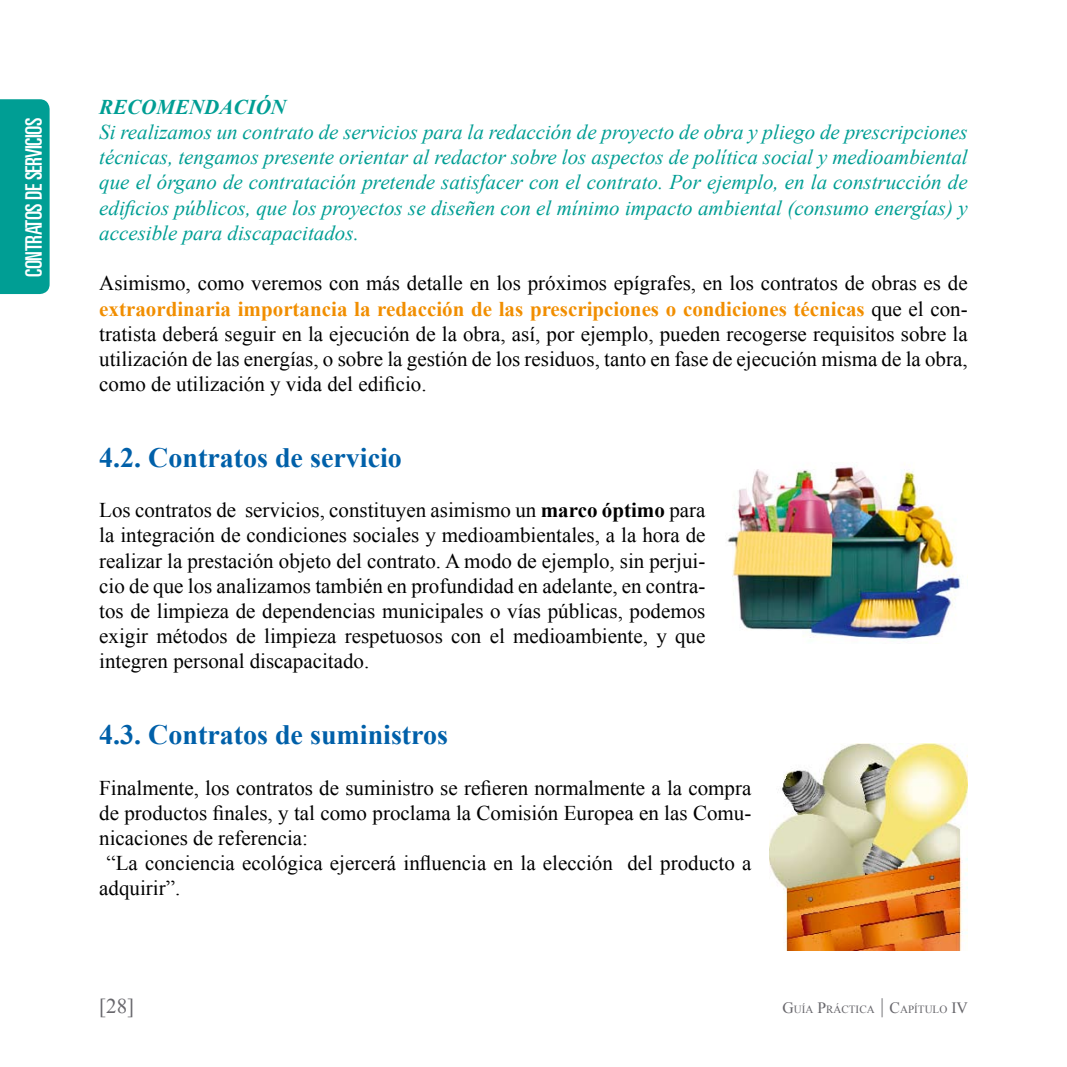
<style>
.page{position:relative;width:1067px;height:1067px;background:#fff}
.page>*{position:absolute;margin:0;border:0;box-sizing:border-box;transform-origin:0 0}
.t1{font:700 28px "Times New Roman";color:#0060a9}
.t2{font:ultra-condensed 22.75px "Univers";letter-spacing:-.02em;color:#fff}
.t3{font:21px/25.2px "Times New Roman";color:#000;text-align:justify}
.t4{font:italic 21px/25.2px "Times New Roman";color:#009e94;text-align:justify}
.t5{font:italic 700 21px "Times New Roman";color:#009e94}
.t6{font:21px "Times New Roman";color:#68676c}
.t7{font:11.03px "Times New Roman";color:#68676c}
.s1{font-weight:700;color:#f18e00}
.s2{font-weight:700}
.s3{font-size:15.75px}
.s4{font-size:21px}
</style>
<div class="page">
<hr style="left:1066px;top:0;width:1px;height:1067px;background:#0060a9">
<div style="left:0;top:99px;width:50px;height:195px;background:#009e94"></div>
<img style="left:727px;top:464px;width:234px;height:176px">
<img style="left:769px;top:743px;width:198px;height:207px">
<p class="t2" style="left:21px;top:277px;width:161px;rotate:-90deg">CONTRATOS DE SERVICIOS</p>
<p class="t5" style="left:99px;top:95px;width:188px">RECOMENDACIÓN</p>
<p class="t4" style="left:99px;top:119px;width:870px">Si realizamos un contrato de servicios para la redacción de proyecto de obra y pliego de prescripciones técnicas, tengamos presente orientar al redactor sobre los aspectos de política social y medioambiental que el órgano de contratación pretende satisfacer con el contrato. Por ejemplo, en la construcción de edificios públicos, que los proyectos se diseñen con el mínimo impacto ambiental (consumo energías) y accesible para discapacitados.</p>
<p class="t3" style="left:99px;top:270px;width:870px">Asimismo, como veremos con más detalle en los próximos epígrafes, en los contratos de obras es de <span class="s1">extraordinaria importancia la redacción de las prescripciones o condiciones técnicas</span> que el con&shy;tratista deberá seguir en la ejecución de la obra, así, por ejemplo, pueden recogerse requisitos sobre la utilización de las energías, o sobre la gestión de los residuos, tanto en fase de ejecución misma de la obra, como de utilización y vida del edificio.</p>
<h1 class="t1" style="left:99px;top:441px;width:304px">4.2. Contratos de servicio</h1>
<p class="t3" style="left:99px;top:497px;width:607px">Los contratos de servicios, constituyen asimismo un <span class="s2">marco óptimo</span> para la integración de condiciones sociales y medioambientales, a la hora de realizar la prestación objeto del contrato. A modo de ejemplo, sin perjui&shy;cio de que los analizamos también en profundidad en adelante, en contra&shy;tos de limpieza de dependencias municipales o vías públicas, podemos exigir métodos de limpieza respetuosos con el medioambiente, y que integren personal discapacitado.</p>
<h1 class="t1" style="left:99px;top:718px;width:350px">4.3. Contratos de suministros</h1>
<p class="t3" style="left:99px;top:774px;width:653px">Finalmente, los contratos de suministro se refieren normalmente a la compra</p>
<p class="t3" style="left:99px;top:799px;width:653px">de productos finales, y tal como proclama la Comisión Europea en las Comu-</p>
<p class="t3" style="left:99px;top:825px;width:210px">nicaciones de referencia:</p>
<p class="t3" style="left:106px;top:850px;width:646px">“La conciencia ecológica ejercerá influencia en la elección del producto a</p>
<p class="t3" style="left:99px;top:875px;width:83px">adquirir”.</p>
<p class="t6" style="left:99px;top:994px;width:36px">[28]</p>
<p class="t7" style="left:782px;top:1003px;width:187px"><span class="s3">G</span>uía <span class="s3">P</span>ráctica <span class="s4">|</span> <span class="s3">C</span>apítulo <span class="s3">IV</span></p>
</div>
